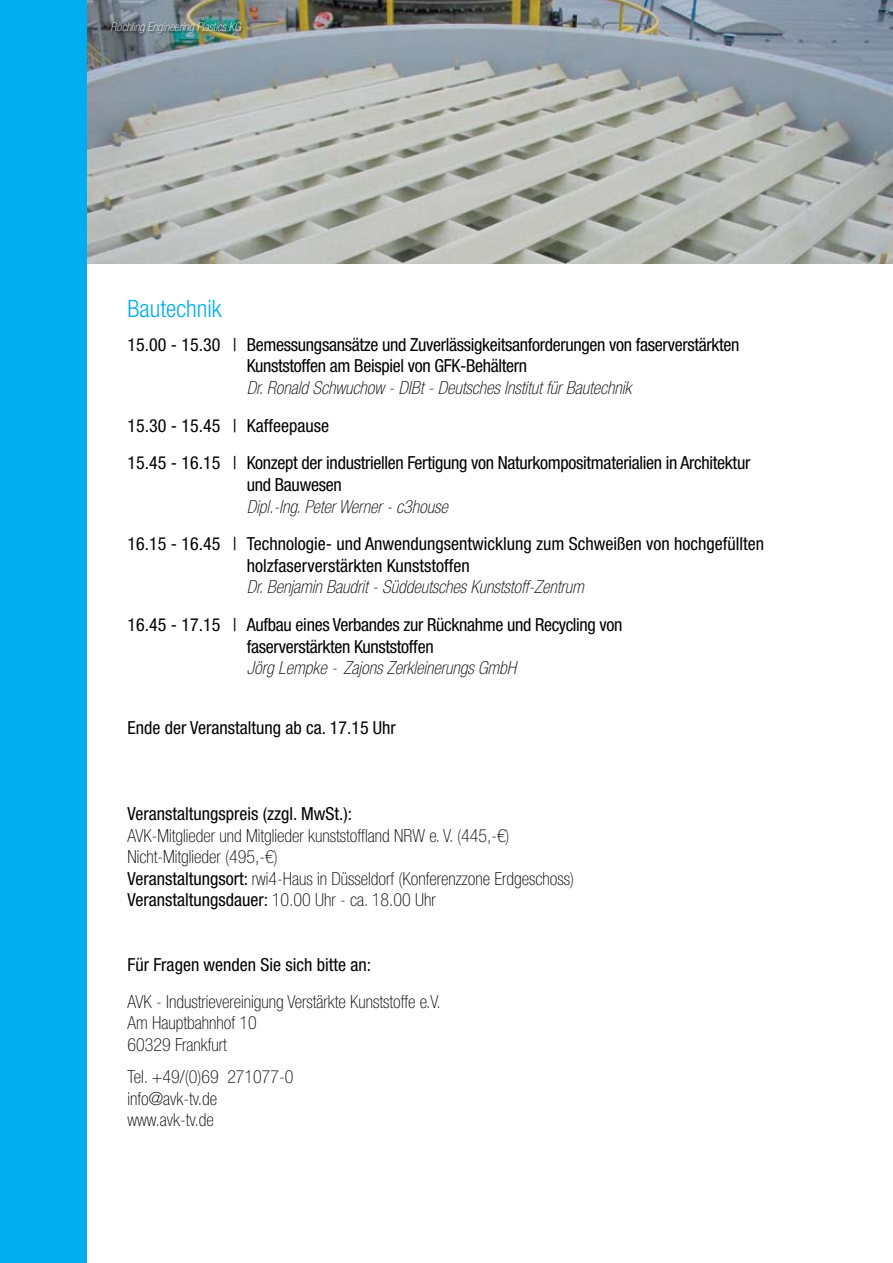
<style>
.page{position:relative;width:893px;height:1263px;background:#fff}
.page>*{position:absolute;margin:0;border:0;box-sizing:border-box;transform-origin:0 0}
.t1{font:300 condensed 24px "Helvetica Neue LT";color:#00aeef}
.t2{font:condensed 18px/21.6px "Helvetica Neue LT";letter-spacing:-.02em;color:#000}
.t3{font:100 condensed 18px/21.6px "Helvetica Neue LT";color:#000}
.t4{font:condensed 18px/21.6px "Helvetica Neue LT";color:#000}
.t5{font:italic 100 condensed 18px "Helvetica Neue LT";color:#000}
.t6{font:italic 100 condensed 12px "Helvetica Neue LT";color:#fff}
.s1{font-weight:400}
</style>
<div class="page">
<img style="left:87px;top:0;width:806px;height:264px">
<div style="left:0;top:0;width:87px;height:1263px;background:#00aeef"></div>
<div style="left:111px;top:22px;width:134px;height:14px;background:#000;opacity:.75"></div>
<p class="t6" style="left:111px;top:20px;width:132px">Röchling Engineering Plastics KG</p>
<h1 class="t1" style="left:128px;top:294px;width:96px">Bautechnik</h1>
<p class="t2" style="left:247px;top:334px;width:494px;text-indent:-119px">15.00 - 15.30 | Bemessungsansätze und Zuverlässigkeitsanforderungen von faserverstärkten<br>Kunststoffen am Beispiel von GFK-Behältern</p>
<p class="t5" style="left:247px;top:378px;width:386px">Dr. Ronald Schwuchow - DIBt - Deutsches Institut für Bautechnik</p>
<p class="t2" style="left:128px;top:406px;width:624px;line-height:37.7px">15.30 - 15.45 | Kaffeepause<br>15.45 - 16.15 | Konzept der industriellen Fertigung von Naturkompositmaterialien in Architektur</p>
<p class="t2" style="left:247px;top:474px;width:96px">und Bauwesen</p>
<p class="t5" style="left:247px;top:496px;width:202px">Dipl.-Ing. Peter Werner - c3house</p>
<p class="t4" style="left:247px;top:533px;width:519px;text-indent:-119px">16.15 - 16.45 | Technologie- und Anwendungsentwicklung zum Schweißen von hochgefüllten holzfaserverstärkten Kunststoffen</p>
<p class="t5" style="left:247px;top:577px;width:338px">Dr. Benjamin Baudrit - Süddeutsches Kunststoff-Zentrum</p>
<p class="t2" style="left:247px;top:614px;width:377px;text-indent:-119px">16.45 - 17.15 | Aufbau eines Verbandes zur Rücknahme und Recycling von faserverstärkten Kunststoffen</p>
<p class="t5" style="left:247px;top:658px;width:271px">Jörg Lempke - Zajons Zerkleinerungs GmbH</p>
<p class="t4" style="left:128px;top:716px;width:270px">Ende der Veranstaltung ab ca. 17.15 Uhr</p>
<p class="t4" style="left:128px;top:803px;width:226px">Veranstaltungspreis (zzgl. MwSt.):</p>
<p class="t3" style="left:128px;top:824px;width:448px">AVK-Mitglieder und Mitglieder kunststoffland NRW e. V. (445,-€)<br>Nicht-Mitglieder (495,-€)<br><span class="s1">Veranstaltungsort:</span> rwi4-Haus in Düsseldorf (Konferenzzone Erdgeschoss)<br><span class="s1">Veranstaltungsdauer:</span> 10.00 Uhr - ca. 18.00 Uhr</p>
<p class="t4" style="left:128px;top:954px;width:245px">Für Fragen wenden Sie sich bitte an:</p>
<p class="t3" style="left:128px;top:991px;width:315px">AVK - Industrievereinigung Verstärkte Kunststoffe e.V.<br>Am Hauptbahnhof 10<br>60329 Frankfurt</p>
<p class="t3" style="left:128px;top:1066px;width:167px">Tel. +49/(0)69 271077-0 info@avk-tv.de www.avk-tv.de</p>
</div>
